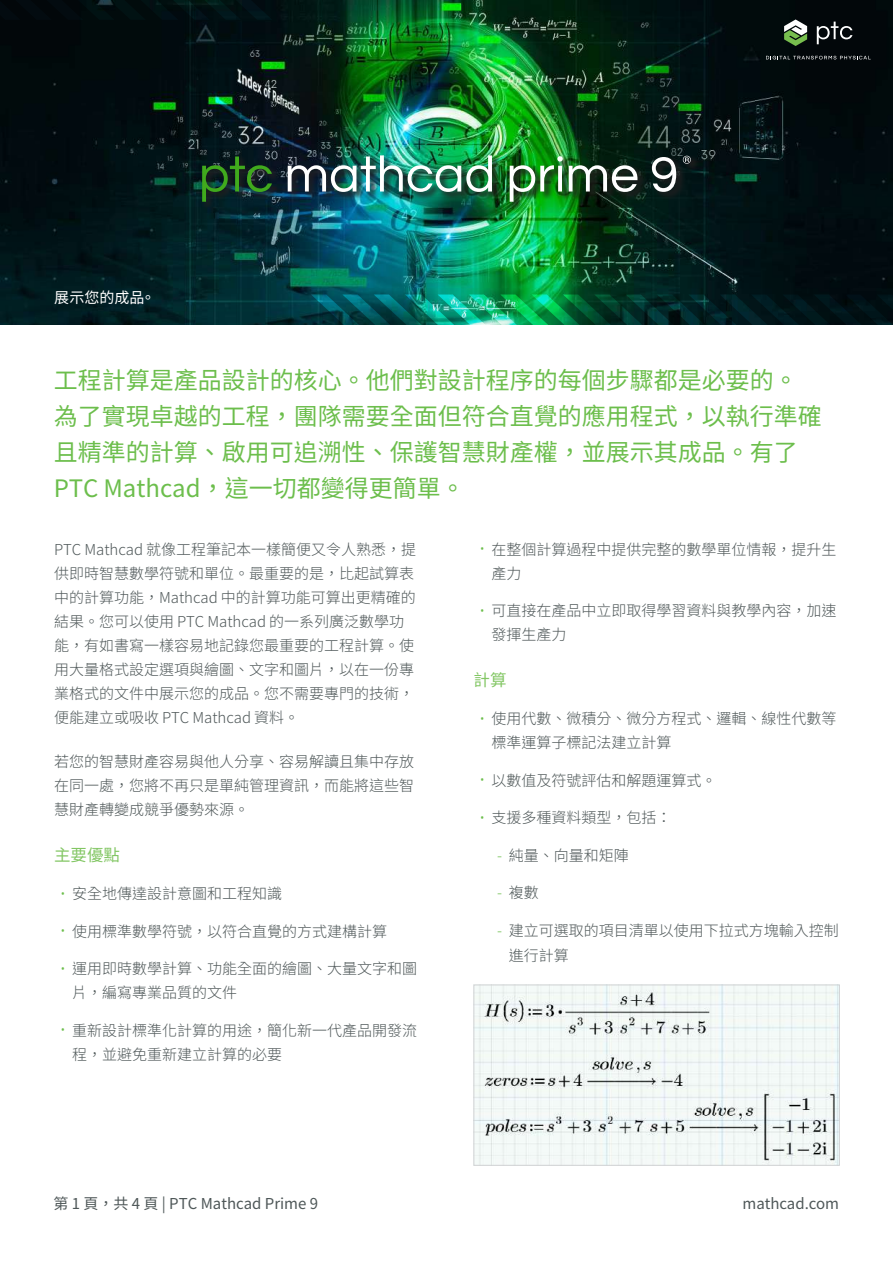
<style>
.page{position:relative;width:893px;height:1263px;background:#fff}
.page>*{position:absolute;margin:0;border:0;box-sizing:border-box;transform-origin:0 0}
.t1{font:24px/36px "Noto Sans CJ Ktc";color:#6cbe4c}
.t2{font:16.5px "Noto Sans CJ Ktc";color:#82c663}
.t3{font:300 15px/24px "Noto Sans CJ Ktc";color:#4e5758}
.t4{font:15px "Noto Sans CJ Ktc";color:#4e5758}
.t5{font:15px "Noto Sans CJ Ktc";color:#fff}
.s1{font-family:"Open Sans";color:#6cbe4c}
.s2{color:#6cbe4c}
</style>
<div class="page">
<img style="left:0;top:0;width:893px;height:324px">
<img style="left:475px;top:986px;width:363px;height:178px">
<div style="left:473px;top:984px;width:367px;height:182px;border:1px solid #d1d2d4"></div>
<svg style="left:0;top:0;width:272px;height:20px;background:#020e11"></svg>
<svg style="left:784px;top:19px;width:23px;height:27px"></svg>
<svg style="left:817px;top:22px;width:35px;height:22px"></svg>
<svg style="left:766px;top:56px;width:105px;height:3px"></svg>
<img style="left:311px;top:294px;width:582px;height:30px">
<div style="left:200px;top:153px;width:500px;height:59px;background:#231f20;opacity:.75"></div>
<svg style="left:202px;top:156px;width:70px;height:46px;background:#194125"></svg>
<img style="left:288px;top:155px;width:204px;height:37px">
<img style="left:510px;top:156px;width:53px;height:46px">
<svg style="left:569px;top:165px;width:68px;height:27px"></svg>
<svg style="left:683px;top:156px;width:8px;height:8px"></svg>
<svg style="left:652px;top:157px;width:24px;height:35px"></svg>
<p class="t5" style="left:54px;top:289px;width:103px">展示您的成品。</p>
<h1 class="t1" style="left:54px;top:362px;width:770px">工程計算是產品設計的核心。他們對設計程序的每個步驟都是必要的。為了實現卓越的工程，團隊需要全面但符合直覺的應用程式，以執行準確且精準的計算、啟用可追溯性、保護智慧財產權，並展示其成品。有了PTC Mathcad，這一切都變得更簡單。</h1>
<p class="t3" style="left:54px;top:538px;width:364px">PTC Mathcad 就像工程筆記本一樣簡便又令人熟悉，提供即時智慧數學符號和單位。最重要的是，比起試算表中的計算功能，Mathcad 中的計算功能可算出更精確的結果。您可以使用 PTC Mathcad 的一系列廣泛數學功能，有如書寫一樣容易地記錄您最重要的工程計算。使用大量格式設定選項與繪圖、文字和圖片，以在一份專業格式的文件中展示您的成品。您不需要專門的技術，便能建立或吸收 PTC Mathcad 資料。</p>
<p class="t3" style="left:54px;top:750px;width:361px;text-align:justify">若您的智慧財產容易與他人分享、容易解讀且集中存放在同一處，您將不再只是單純管理資訊，而能將這些智慧財產轉變成競爭優勢來源。</p>
<p class="t2" style="left:54px;top:845px;width:67px">主要優點</p>
<p class="t3" style="left:60px;top:882px;width:224px"><span class="s1">•</span> 安全地傳達設計意圖和工程知識</p>
<p class="t3" style="left:60px;top:919px;width:328px"><span class="s1">•</span> 使用標準數學符號，以符合直覺的方式建構計算</p>
<p class="t3" style="left:72px;top:957px;width:347px;text-indent:-12px"><span class="s1">•</span> 運用即時數學計算、功能全面的繪圖、大量文字和圖片，編寫專業品質的文件</p>
<p class="t3" style="left:72px;top:1018px;width:347px;text-indent:-12px"><span class="s1">•</span> 重新設計標準化計算的用途，簡化新一代產品開發流程，並避免重新建立計算的必要</p>
<p class="t3" style="left:491px;top:538px;width:346px;text-indent:-12px"><span class="s1">•</span> 在整個計算過程中提供完整的數學單位情報，提升生產力</p>
<p class="t3" style="left:491px;top:599px;width:346px;text-indent:-12px"><span class="s1">•</span> 可直接在產品中立即取得學習資料與教學內容，加速發揮生產力</p>
<p class="t2" style="left:473px;top:670px;width:34px">計算</p>
<p class="t3" style="left:491px;top:707px;width:346px;text-indent:-12px"><span class="s1">•</span> 使用代數、微積分、微分方程式、邏輯、線性代數等標準運算子標記法建立計算</p>
<p class="t3" style="left:479px;top:769px;width:238px"><span class="s1">•</span> 以數值及符號評估和解題運算式。</p>
<p class="t3" style="left:479px;top:806px;width:193px"><span class="s1">•</span> 支援多種資料類型，包括：</p>
<p class="t3" style="left:497px;top:844px;width:133px"><span class="s2">-</span> 純量、向量和矩陣</p>
<p class="t3" style="left:497px;top:881px;width:43px"><span class="s2">-</span> 複數</p>
<p class="t3" style="left:509px;top:918px;width:331px;line-height:24.8px;text-indent:-12px"><span class="s2">-</span> 建立可選取的項目清單以使用下拉式方塊輸入控制進行計算</p>
<p class="t4" style="left:53px;top:1195px;width:266px">第 1 頁，共 4 頁 | PTC Mathcad Prime 9</p>
<p class="t4" style="left:743px;top:1195px;width:98px">mathcad.com</p>
</div>
